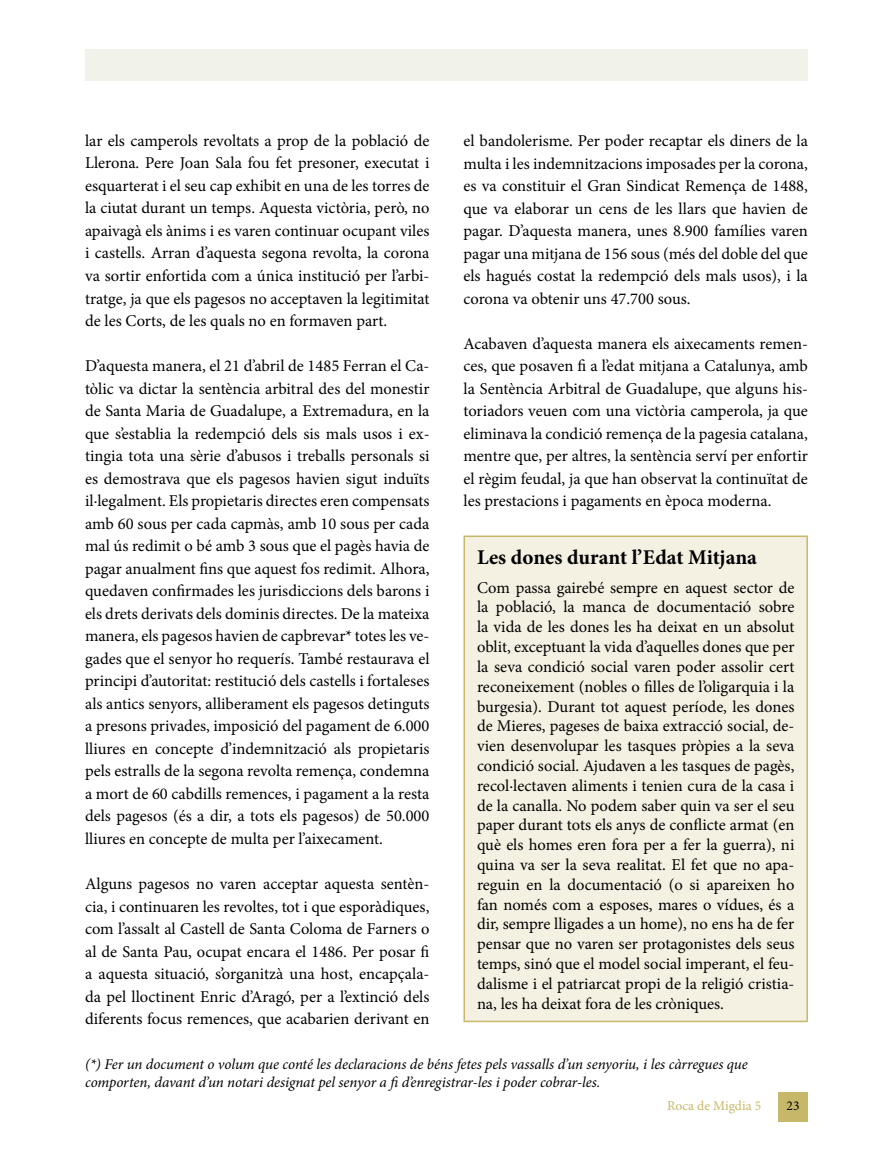
<style>
.page{position:relative;width:893px;height:1170px;background:#fff}
.page>*{position:absolute;margin:0;border:0;box-sizing:border-box;transform-origin:0 0}
.t1{font:700 21px "Minion Pro";color:#000}
.t2{font:16.5px/22.5px "Minion Pro";color:#000;text-align:justify}
.t3{font:italic 15px/18px "Minion Pro";letter-spacing:-.005em;color:#000}
.t4{font:13.5px "Minion Pro";color:#c6b868}
.t5{font:13.5px "Minion Pro";color:#000}
</style>
<div class="page">
<div style="left:85px;top:49px;width:723px;height:31px;background:#f1f2e9"></div>
<div style="left:464px;top:536px;width:343px;height:485px;background:#f4f0e2"></div>
<hr style="left:463px;top:535px;width:345px;height:2px;background:#c6b868">
<hr style="left:463px;top:537px;width:2px;height:483px;background:#c6b868">
<hr style="left:806px;top:537px;width:2px;height:483px;background:#c6b868">
<hr style="left:463px;top:1020px;width:345px;height:2px;background:#c6b868">
<div style="left:778px;top:1091px;width:30px;height:30px;background:#c6b868"></div>
<p class="t2" style="left:85px;top:129px;width:346px">lar els camperols revoltats a prop de la població de Llerona. Pere Joan Sala fou fet presoner, executat i esquarterat i el seu cap exhibit en una de les torres de la ciutat durant un temps. Aquesta victòria, però, no apaivagà els ànims i es varen continuar ocupant viles i castells. Arran d’aquesta segona revolta, la corona va sortir enfortida com a única institució per l’arbi&shy;tratge, ja que els pagesos no acceptaven la legitimitat de les Corts, de les quals no en formaven part.</p>
<p class="t2" style="left:85px;top:354px;width:346px">D’aquesta manera, el 21 d’abril de 1485 Ferran el Ca&shy;tòlic va dictar la sentència arbitral des del monestir de Santa Maria de Guadalupe, a Extremadura, en la que s’establia la redempció dels sis mals usos i ex&shy;tingia tota una sèrie d’abusos i treballs personals si es demostrava que els pagesos havien sigut induïts il·legalment. Els propietaris directes eren compensats amb 60 sous per cada capmàs, amb 10 sous per cada mal ús redimit o bé amb 3 sous que el pagès havia de pagar anualment fins que aquest fos redimit. Alhora, quedaven confirmades les jurisdiccions dels barons i els drets derivats dels dominis directes. De la mateixa manera, els pagesos havien de capbrevar* totes les ve&shy;gades que el senyor ho requerís. També restaurava el principi d’autoritat: restitució dels castells i fortaleses als antics senyors, alliberament els pagesos detinguts a presons privades, imposició del pagament de 6.000 lliures en concepte d’indemnització als propietaris pels estralls de la segona revolta remença, condemna a mort de 60 cabdills remences, i pagament a la resta dels pagesos (és a dir, a tots els pagesos) de 50.000 lliures en concepte de multa per l’aixecament.</p>
<p class="t2" style="left:85px;top:872px;width:346px">Alguns pagesos no varen acceptar aquesta sentèn&shy;cia, i continuaren les revoltes, tot i que esporàdiques, com l’assalt al Castell de Santa Coloma de Farners o al de Santa Pau, ocupat encara el 1486. Per posar fi a aquesta situació, s’organitzà una host, encapçala&shy;da pel lloctinent Enric d’Aragó, per a l’extinció dels diferents focus remences, que acabarien derivant en</p>
<p class="t2" style="left:463px;top:130px;width:346px">el bandolerisme. Per poder recaptar els diners de la multa i les indemnitzacions imposades per la corona, es va constituir el Gran Sindicat Remença de 1488, que va elaborar un cens de les llars que havien de pagar. D’aquesta manera, unes 8.900 famílies varen pagar una mitjana de 156 sous (més del doble del que els hagués costat la redempció dels mals usos), i la corona va obtenir uns 47.700 sous.</p>
<p class="t2" style="left:463px;top:332px;width:346px">Acabaven d’aquesta manera els aixecaments remen&shy;ces, que posaven fi a l’edat mitjana a Catalunya, amb la Sentència Arbitral de Guadalupe, que alguns his&shy;toriadors veuen com una victòria camperola, ja que eliminava la condició remença de la pagesia catalana, mentre que, per altres, la sentència serví per enfortir el règim feudal, ja que han observat la continuïtat de les prestacions i pagaments en època moderna.</p>
<p class="t1" style="left:477px;top:542px;width:282px">Les dones durant l’Edat Mitjana</p>
<p class="t2" style="left:477px;top:577px;width:319px;line-height:19.8px">Com passa gairebé sempre en aquest sector de la població, la manca de documentació sobre la vida de les dones les ha deixat en un absolut oblit, exceptuant la vida d’aquelles dones que per la seva condició social varen poder assolir cert reconeixement (nobles o filles de l’oligarquia i la burgesia). Durant tot aquest període, les dones de Mieres, pageses de baixa extracció social, de&shy;vien desenvolupar les tasques pròpies a la seva condició social. Ajudaven a les tasques de pagès, recol·lectaven aliments i tenien cura de la casa i de la canalla. No podem saber quin va ser el seu paper durant tots els anys de conflicte armat (en què els homes eren fora per a fer la guerra), ni quina va ser la seva realitat. El fet que no apa&shy;reguin en la documentació (o si apareixen ho fan només com a esposes, mares o vídues, és a dir, sempre lligades a un home), no ens ha de fer pensar que no varen ser protagonistes dels seus temps, sinó que el model social imperant, el feu&shy;dalisme i el patriarcat propi de la religió cristia&shy;na, les ha deixat fora de les cròniques.</p>
<p class="t3" style="left:85px;top:1055px;width:664px">(*) Fer un document o volum que conté les declaracions de béns fetes pels vassalls d’un senyoriu, i les càrregues que comporten, davant d’un notari designat pel senyor a fi d’enregistrar-les i poder cobrar-les.</p>
<p class="t4" style="left:667px;top:1096px;width:96px">Roca de Migdia 5</p>
<p class="t5" style="left:787px;top:1096px;width:14px">23</p>
</div>
